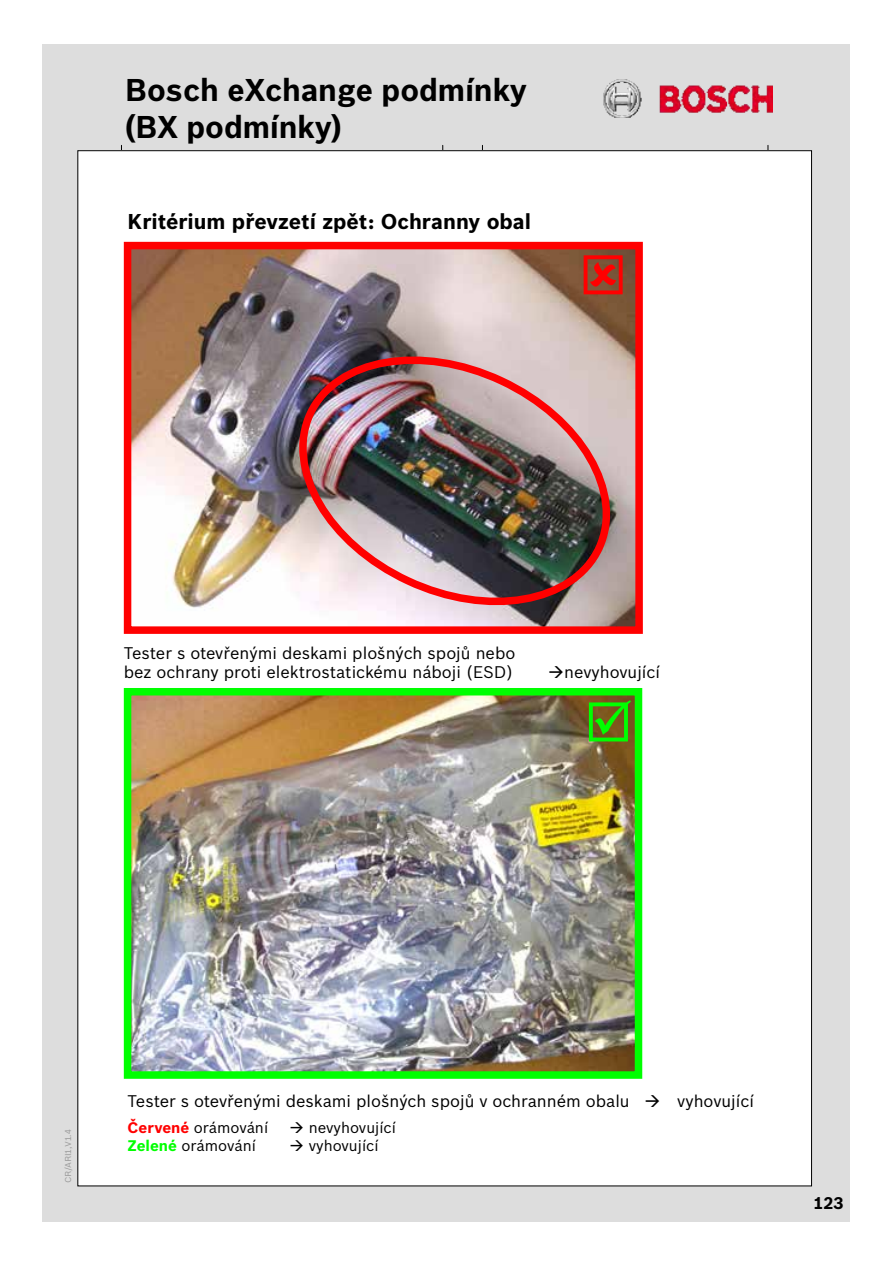
<style>
.page{position:relative;width:893px;height:1263px;background:#fff}
.page>*{position:absolute;margin:0;border:0;box-sizing:border-box;transform-origin:0 0}
.t1{font:700 30.75px/36.9px "Bosch Office Sans";color:#000}
.t2{font:700 21px "Bosch Sans";color:#000}
.t3{font:16.5px/19.8px "Bosch Sans";color:#000}
.t4{font:700 16.5px "Bosch Sans";color:#000}
.t5{font:15px "Bosch Sans";color:#000}
.t6{font:8.4px "Bosch Office Sans";color:#9a9a9a}
.s1{font-weight:700;color:#f00}
.s2{font-weight:700;color:#0f0}
</style>
<div class="page">
<div style="left:43px;top:44px;width:807px;height:1177px;background:#ddd"></div>
<div style="left:78px;top:151px;width:733px;height:1035px;background:#fff"></div>
<img style="left:603px;top:80px;width:169px;height:38px">
<img style="left:133px;top:251px;width:501px;height:374px">
<div style="left:124px;top:242px;width:519px;height:392px;border:8px solid #f00"></div>
<img style="left:133px;top:697px;width:500px;height:373px">
<div style="left:124px;top:688px;width:518px;height:391px;border:8px solid #0f0"></div>
<img style="left:275px;top:334px;width:360px;height:284px">
<div style="left:584px;top:255px;width:39px;height:39px;background:#795639"></div>
<svg style="left:589px;top:700px;width:42px;height:41px;background:#7b531f"></svg>
<h1 class="t1" style="left:125px;top:71px;width:404px">Bosch eXchange podmínky (BX podmínky)</h1>
<p class="t2" style="left:128px;top:208px;width:405px">Kritérium převzetí zpět: Ochranny obal</p>
<p class="t3" style="left:124px;top:642px;width:393px">Tester s otevřenými deskami plošných spojů nebo bez ochrany proti elektrostatickému náboji (ESD)</p>
<p class="t3" style="left:548px;top:662px;width:114px">→nevyhovující</p>
<p class="t6" style="left:63px;top:1182px;width:54px;rotate:-90deg">CR/ARI1,V1.4</p>
<p class="t3" style="left:128px;top:1091px;width:628px">Tester s otevřenými deskami plošných spojů v ochranném obalu → vyhovující</p>
<p class="t5" style="left:128px;top:1118px;width:142px"><span class="s1">Červené</span> orámování</p>
<p class="t5" style="left:290px;top:1118px;width:108px">→ nevyhovující</p>
<p class="t5" style="left:128px;top:1136px;width:130px"><span class="s2">Zelené</span> orámování</p>
<p class="t5" style="left:290px;top:1136px;width:90px">→ vyhovující</p>
<p class="t4" style="left:814px;top:1193px;width:31px">123</p>
</div>
